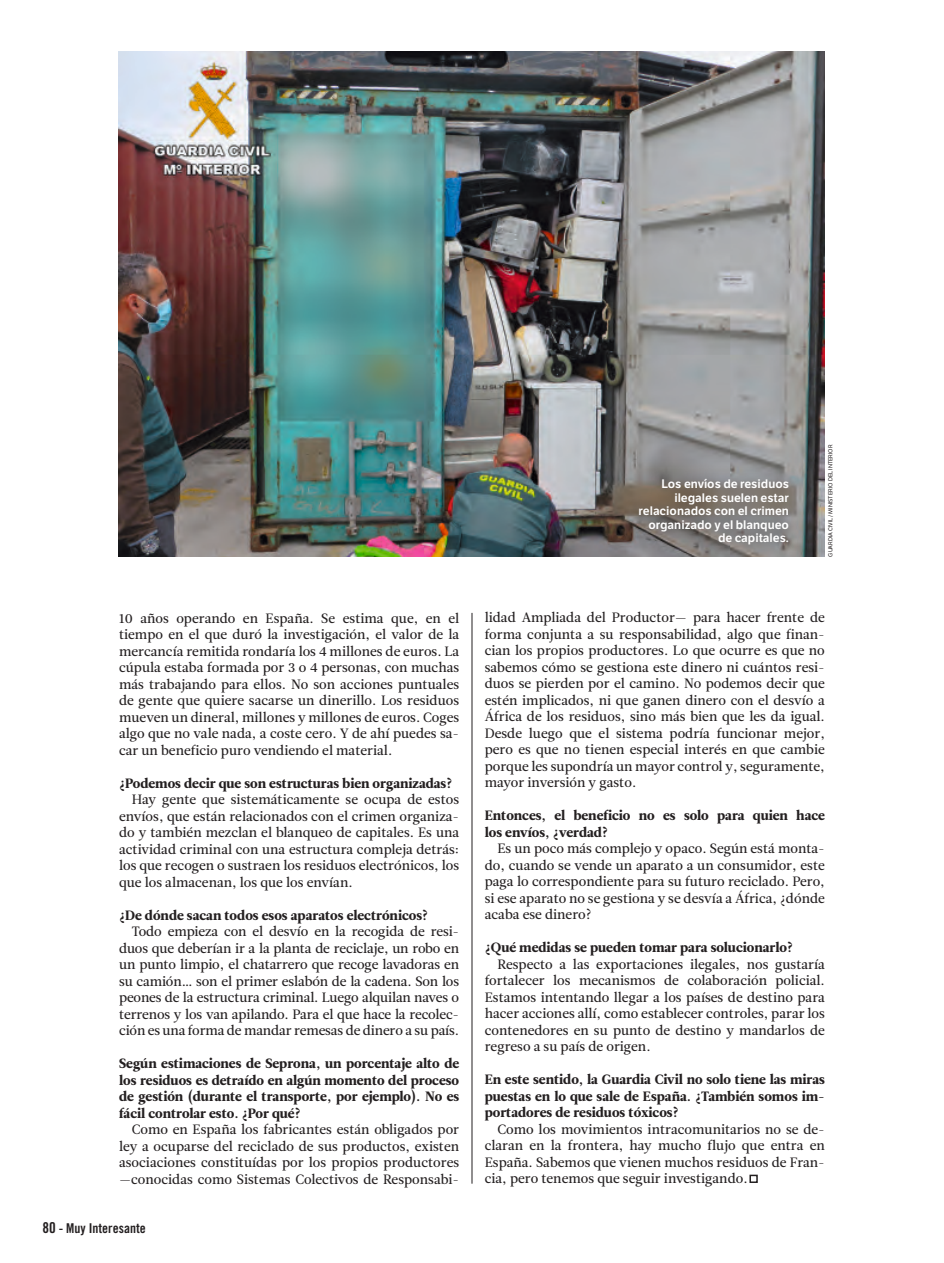
<style>
.page{position:relative;width:944px;height:1263px;background:#fff}
.page>*{position:absolute;margin:0;border:0;box-sizing:border-box;transform-origin:0 0}
.TEXTO_GENERAL_2018_S{font:13.5px/16.5px "Leitura News Roman 2";color:#231f20;text-align:justify}
.TEXTO_GENERAL_2018_S-2{font:13.5px/16.5px "Leitura News Roman 4";color:#231f20;text-align:justify}
.t1{font:13.5px "Trade Gothic Bold Cond Twenty";color:#231f20}
.PIE_BLANCO_2018{font:600 12px/13.5px "LFT Etica";color:#fff;text-align:right}
.CREDITO_NEGRO_2018{font:5.7px "LFT Etica";color:#231f20}
.s1{font-size:15px}
.s2{font-family:"LFT Etica";font-weight:700;font-size:19.5px}
</style>
<div class="page">
<hr style="left:472px;top:613px;width:1px;height:571px;background:#231f20">
<img style="left:119px;top:52px;width:706px;height:504px">
<div style="left:626px;top:467px;width:176px;height:90px;background:#231f20;opacity:.75"></div>
<p class="TEXTO_GENERAL_2018_S" style="left:119px;top:610px;width:342px">10 años operando en España. Se estima que, en el tiempo en el que duró la investigación, el valor de la mercancía remitida rondaría los 4 millones de euros. La cúpula estaba formada por 3 o 4 personas, con muchas más trabajando para ellos. No son acciones puntuales de gente que quiere sacarse un dinerillo. Los residuos mueven un dineral, millones y millones de euros. Coges algo que no vale nada, a coste cero. Y de ahí puedes sa&shy;car un beneficio puro vendiendo el material.</p>
<p class="TEXTO_GENERAL_2018_S-2" style="left:119px;top:775px;width:335px">¿Podemos decir que son estructuras bien organizadas?</p>
<p class="TEXTO_GENERAL_2018_S" style="left:119px;top:791px;width:342px;text-indent:13px">Hay gente que sistemáticamente se ocupa de estos envíos, que están relacionados con el crimen organiza&shy;do y también mezclan el blanqueo de capitales. Es una actividad criminal con una estructura compleja detrás: los que recogen o sustraen los residuos electrónicos, los que los almacenan, los que los envían.</p>
<p class="TEXTO_GENERAL_2018_S-2" style="left:119px;top:907px;width:311px">¿De dónde sacan todos esos aparatos electrónicos?</p>
<p class="TEXTO_GENERAL_2018_S" style="left:119px;top:923px;width:342px;text-indent:13px">Todo empieza con el desvío en la recogida de resi&shy;duos que deberían ir a la planta de reciclaje, un robo en un punto limpio, el chatarrero que recoge lavadoras en su camión… son el primer eslabón de la cadena. Son los peones de la estructura criminal. Luego alquilan naves o terrenos y los van apilando. Para el que hace la recolec&shy;ción es una forma de mandar remesas de dinero a su país.</p>
<p class="TEXTO_GENERAL_2018_S-2" style="left:119px;top:1055px;width:342px">Según estimaciones de Seprona, un porcentaje alto de los residuos es detraído en algún momento del proceso de gestión (durante el transporte, por ejemplo). No es fácil controlar esto. ¿Por qué?</p>
<p class="TEXTO_GENERAL_2018_S" style="left:119px;top:1121px;width:342px;text-indent:13px">Como en España los fabricantes están obligados por ley a ocuparse del reciclado de sus productos, existen asociaciones constituídas por los propios productores —conocidas como Sistemas Colectivos de Responsabi-</p>
<p class="t1" style="left:43px;top:1220px;width:105px"><span class="s1">80</span> - Muy Interesante</p>
<p class="PIE_BLANCO_2018" style="left:639px;top:478px;width:152px">Los envíos de residuos ilegales suelen estar relacionados con el crimen organizado y el blanqueo de capitales.</p>
<p class="CREDITO_NEGRO_2018" style="left:827px;top:556px;width:113px;rotate:-90deg">GUARDIA CIVIL / MINISTERIO DEL INTERIOR</p>
<p class="TEXTO_GENERAL_2018_S" style="left:485px;top:610px;width:342px">lidad Ampliada del Productor— para hacer frente de forma conjunta a su responsabilidad, algo que finan&shy;cian los propios productores. Lo que ocurre es que no sabemos cómo se gestiona este dinero ni cuántos resi&shy;duos se pierden por el camino. No podemos decir que estén implicados, ni que ganen dinero con el desvío a África de los residuos, sino más bien que les da igual.<br>Desde luego que el sistema podría funcionar mejor, pero es que no tienen especial interés en que cambie porque les supondría un mayor control y, seguramente, mayor inversión y gasto.</p>
<p class="TEXTO_GENERAL_2018_S-2" style="left:485px;top:808px;width:342px">Entonces, el beneficio no es solo para quien hace los envíos, ¿verdad?</p>
<p class="TEXTO_GENERAL_2018_S" style="left:485px;top:841px;width:342px;text-indent:13px">Es un poco más complejo y opaco. Según está monta&shy;do, cuando se vende un aparato a un consumidor, este paga lo correspondiente para su futuro reciclado. Pero, si ese aparato no se gestiona y se desvía a África, ¿dónde acaba ese dinero?</p>
<p class="TEXTO_GENERAL_2018_S-2" style="left:485px;top:940px;width:310px">¿Qué medidas se pueden tomar para solucionarlo?</p>
<p class="TEXTO_GENERAL_2018_S" style="left:485px;top:956px;width:342px;text-indent:13px">Respecto a las exportaciones ilegales, nos gustaría fortalecer los mecanismos de colaboración policial.<br>Estamos intentando llegar a los países de destino para hacer acciones allí, como establecer controles, parar los contenedores en su punto de destino y mandarlos de regreso a su país de origen.</p>
<p class="TEXTO_GENERAL_2018_S-2" style="left:485px;top:1072px;width:342px">En este sentido, la Guardia Civil no solo tiene las miras puestas en lo que sale de España. ¿También somos im&shy;portadores de residuos tóxicos?</p>
<p class="TEXTO_GENERAL_2018_S" style="left:485px;top:1121px;width:342px;text-indent:13px">Como los movimientos intracomunitarios no se de&shy;claran en la frontera, hay mucho flujo que entra en España. Sabemos que vienen muchos residuos de Fran&shy;cia, pero tenemos que seguir investigando.<span class="s2">e</span></p>
</div>
